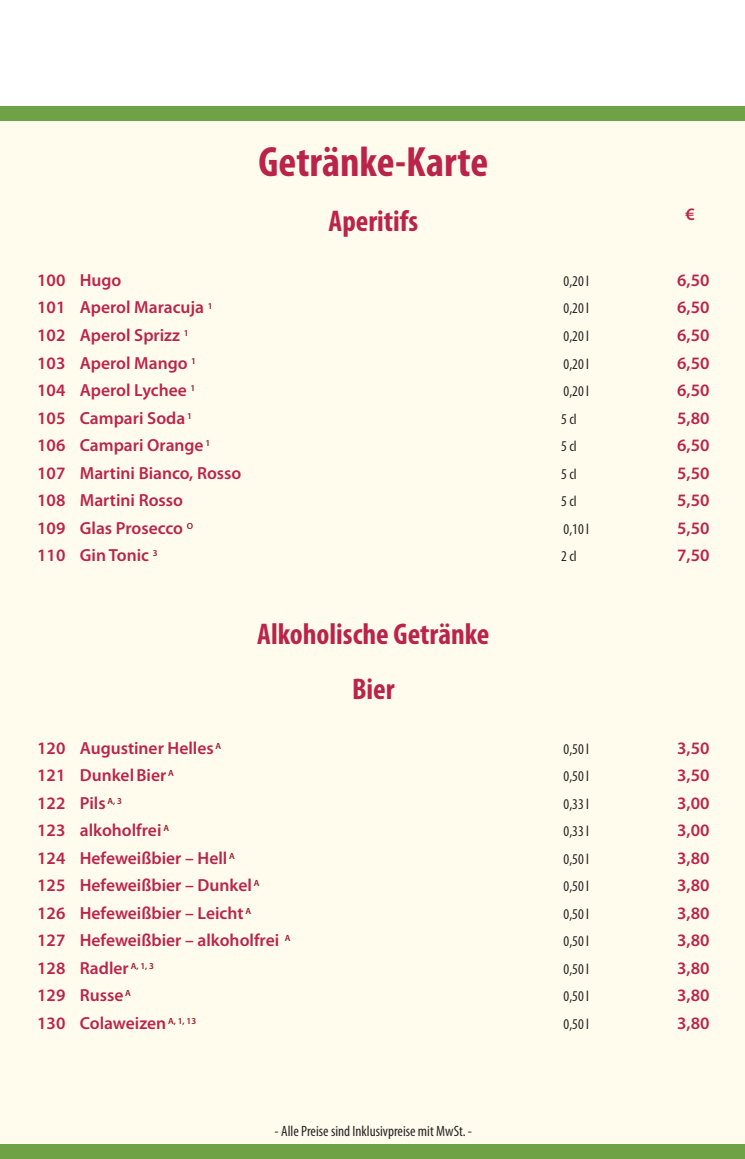
<style>
.page{position:relative;width:745px;height:1159px;background:#fff}
.page>*{position:absolute;margin:0;border:0;box-sizing:border-box;transform-origin:0 0}
.t1{font:700 condensed 42.5px "Myriad Pro";color:#bb244a}
.t2{font:700 condensed 30px/55px "Myriad Pro";color:#bb244a;text-align:center}
.t3{font:600 17.5px "Myriad Pro";color:#bb244a}
.t4{font:condensed 15px "Myriad Pro";color:#272526}
</style>
<div class="page">
<div style="left:0;top:106px;width:744px;height:1053px;background:#fffced"></div>
<div style="left:0;top:106px;width:744px;height:14px;background:#6fa247"></div>
<div style="left:0;top:1144px;width:744px;height:15px;background:#6fa247"></div>
<h1 class="t1" style="left:258px;top:147px;width:231px">Getränke-Karte</h1>
<h2 class="t2" style="left:328px;top:196px;width:91px">Aperitifs</h2>
<p class="t3" style="left:685px;top:207px;width:11px">€</p>
<p class="t3" style="left:37px;top:273px;width:86px">100 Hugo</p>
<p class="t4" style="left:563px;top:276px;width:27px">0,20 l</p>
<p class="t3" style="left:676px;top:273px;width:34px">6,50</p>
<p class="t3" style="left:37px;top:301px;width:177px">101 Aperol Maracuja <sup>1</sup></p>
<p class="t4" style="left:563px;top:303px;width:27px">0,20 l</p>
<p class="t3" style="left:676px;top:301px;width:34px">6,50</p>
<p class="t3" style="left:37px;top:328px;width:153px">102 Aperol Sprizz <sup>1</sup></p>
<p class="t4" style="left:563px;top:331px;width:27px">0,20 l</p>
<p class="t3" style="left:676px;top:328px;width:34px">6,50</p>
<p class="t3" style="left:37px;top:356px;width:160px">103 Aperol Mango <sup>1</sup></p>
<p class="t4" style="left:563px;top:358px;width:27px">0,20 l</p>
<p class="t3" style="left:676px;top:356px;width:34px">6,50</p>
<p class="t3" style="left:37px;top:383px;width:159px">104 Aperol Lychee <sup>1</sup></p>
<p class="t4" style="left:563px;top:386px;width:27px">0,20 l</p>
<p class="t3" style="left:676px;top:383px;width:34px">6,50</p>
<p class="t3" style="left:37px;top:411px;width:156px">105 Campari Soda <sup>1</sup></p>
<p class="t4" style="left:561px;top:413px;width:17px">5 cl</p>
<p class="t3" style="left:676px;top:411px;width:34px">5,80</p>
<p class="t3" style="left:37px;top:438px;width:174px">106 Campari Orange <sup>1</sup></p>
<p class="t4" style="left:561px;top:441px;width:17px">5 cl</p>
<p class="t3" style="left:676px;top:438px;width:34px">6,50</p>
<p class="t3" style="left:37px;top:466px;width:205px">107 Martini Bianco, Rosso</p>
<p class="t4" style="left:561px;top:468px;width:17px">5 cl</p>
<p class="t3" style="left:676px;top:466px;width:34px">5,50</p>
<p class="t3" style="left:37px;top:493px;width:147px">108 Martini Rosso</p>
<p class="t4" style="left:561px;top:496px;width:17px">5 cl</p>
<p class="t3" style="left:676px;top:493px;width:34px">5,50</p>
<p class="t3" style="left:37px;top:521px;width:157px">109 Glas Prosecco <sup>O</sup></p>
<p class="t4" style="left:563px;top:523px;width:27px">0,10 l</p>
<p class="t3" style="left:676px;top:521px;width:34px">5,50</p>
<p class="t3" style="left:37px;top:548px;width:122px">110 Gin Tonic <sup>3</sup></p>
<p class="t4" style="left:561px;top:551px;width:17px">2 cl</p>
<p class="t3" style="left:676px;top:548px;width:34px">7,50</p>
<h2 class="t2" style="left:257px;top:608px;width:233px">Alkoholische Getränke<br>Bier</h2>
<p class="t3" style="left:37px;top:741px;width:185px">120 Augustiner Helles <sup>A</sup></p>
<p class="t4" style="left:563px;top:743px;width:27px">0,50 l</p>
<p class="t3" style="left:676px;top:741px;width:34px">3,50</p>
<p class="t3" style="left:37px;top:768px;width:138px">121 Dunkel Bier <sup>A</sup></p>
<p class="t4" style="left:563px;top:771px;width:27px">0,50 l</p>
<p class="t3" style="left:676px;top:768px;width:34px">3,50</p>
<p class="t3" style="left:37px;top:796px;width:86px">122 Pils <sup>A,</sup> <sup>3</sup></p>
<p class="t4" style="left:563px;top:798px;width:27px">0,33 l</p>
<p class="t3" style="left:676px;top:796px;width:34px">3,00</p>
<p class="t3" style="left:37px;top:823px;width:133px">123 alkoholfrei <sup>A</sup></p>
<p class="t4" style="left:563px;top:826px;width:27px">0,33 l</p>
<p class="t3" style="left:676px;top:823px;width:34px">3,00</p>
<p class="t3" style="left:37px;top:851px;width:199px">124 Hefeweißbier – Hell <sup>A</sup></p>
<p class="t4" style="left:563px;top:853px;width:27px">0,50 l</p>
<p class="t3" style="left:676px;top:851px;width:34px">3,80</p>
<p class="t3" style="left:37px;top:878px;width:224px">125 Hefeweißbier – Dunkel <sup>A</sup></p>
<p class="t4" style="left:563px;top:881px;width:27px">0,50 l</p>
<p class="t3" style="left:676px;top:878px;width:34px">3,80</p>
<p class="t3" style="left:37px;top:906px;width:215px">126 Hefeweißbier – Leicht <sup>A</sup></p>
<p class="t4" style="left:563px;top:908px;width:27px">0,50 l</p>
<p class="t3" style="left:676px;top:906px;width:34px">3,80</p>
<p class="t3" style="left:37px;top:933px;width:254px">127 Hefeweißbier – alkoholfrei <sup>A</sup></p>
<p class="t4" style="left:563px;top:936px;width:27px">0,50 l</p>
<p class="t3" style="left:676px;top:933px;width:34px">3,80</p>
<p class="t3" style="left:37px;top:961px;width:118px">128 Radler <sup>A,</sup> <sup>1,</sup> <sup>3</sup></p>
<p class="t4" style="left:563px;top:963px;width:27px">0,50 l</p>
<p class="t3" style="left:676px;top:961px;width:34px">3,80</p>
<p class="t3" style="left:37px;top:988px;width:95px">129 Russe <sup>A</sup></p>
<p class="t4" style="left:563px;top:991px;width:27px">0,50 l</p>
<p class="t3" style="left:676px;top:988px;width:34px">3,80</p>
<p class="t3" style="left:37px;top:1016px;width:160px">130 Colaweizen <sup>A,</sup> <sup>1,</sup> <sup>13</sup></p>
<p class="t4" style="left:563px;top:1018px;width:27px">0,50 l</p>
<p class="t3" style="left:676px;top:1016px;width:34px">3,80</p>
<p class="t4" style="left:274px;top:1125px;width:199px">- Alle Preise sind Inklusivpreise mit MwSt. -</p>
</div>
